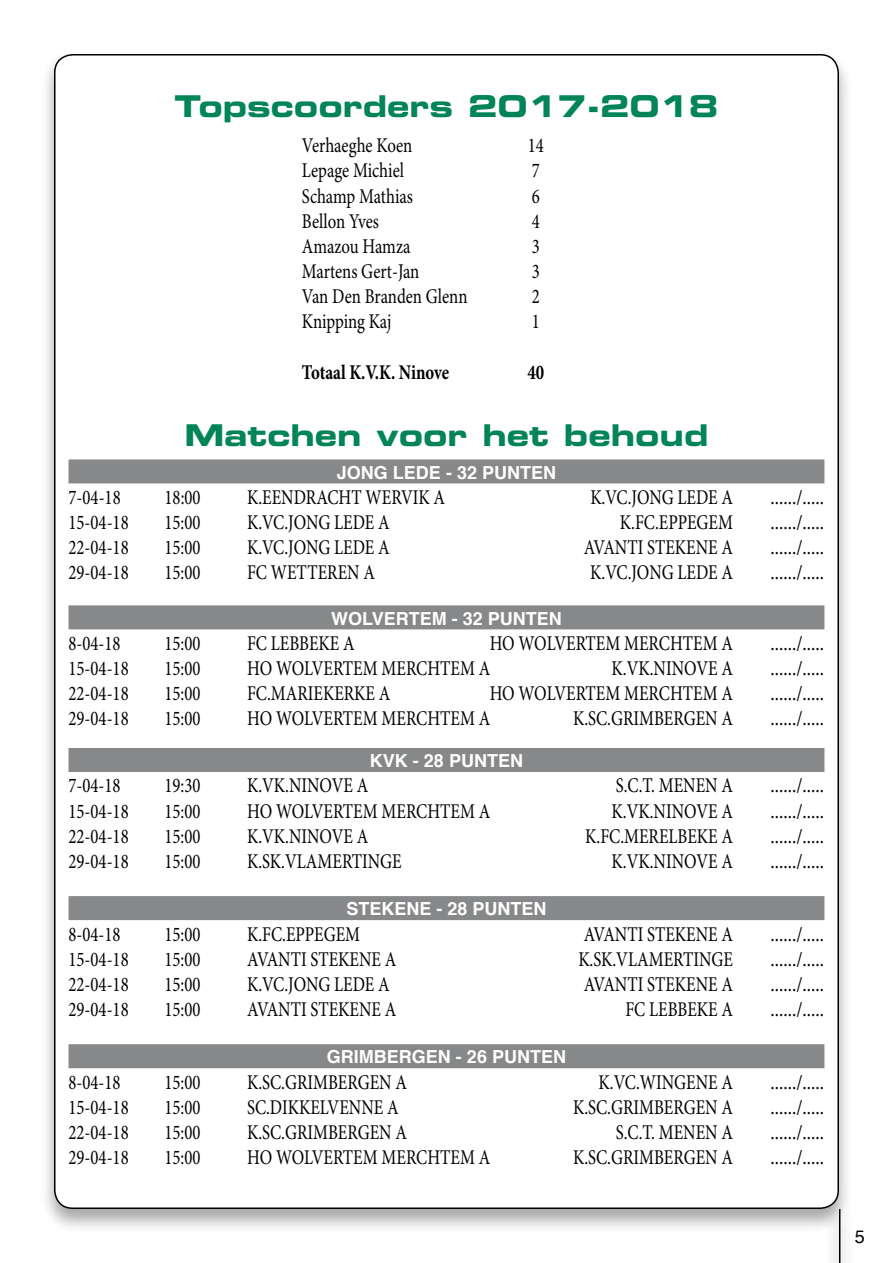
<style>
.page{position:relative;width:893px;height:1263px;background:#fff}
.page>*{position:absolute;margin:0;border:0;box-sizing:border-box;transform-origin:0 0}
.t1{font:30px "Eurostile LT Std Bold Ex 2";color:#008458}
.t2{font:21px "Minion Pro";color:#000;scale:.8 1}
.t3{font:21px "Minion Pro";color:#000;scale:.9 1}
.t4{font:700 21px "Minion Pro";color:#000;scale:.8 1}
.t5{font:700 18px "Helvetica";color:#fff}
.t6{font:18px "Helvetica";color:#000}
</style>
<div class="page">
<div style="left:825px;top:1207px;width:29px;height:56px;background:#f5f5f5"></div>
<hr style="left:839px;top:1209px;width:1px;height:54px;background:#000">
<div style="left:40px;top:50px;width:813px;height:1183px;background:#000;opacity:.35"></div>
<div style="left:55px;top:55px;width:783px;height:1153px;background:#fff;border-radius:18px"></div>
<div style="left:69px;top:459px;width:755px;height:24px;background:#87888a"></div>
<div style="left:69px;top:605px;width:755px;height:24px;background:#87888a"></div>
<div style="left:69px;top:748px;width:755px;height:24px;background:#87888a"></div>
<div style="left:69px;top:896px;width:755px;height:24px;background:#87888a"></div>
<div style="left:69px;top:1044px;width:755px;height:24px;background:#87888a"></div>
<h1 class="t1" style="left:174px;top:85px;width:546px">Topscoorders 2017-2018</h1>
<p class="t2" style="left:302px;top:133px;width:140px">Verhaeghe Koen</p>
<p class="t2" style="left:528px;top:133px;width:22px">14</p>
<p class="t2" style="left:302px;top:158px;width:129px">Lepage Michiel</p>
<p class="t2" style="left:532px;top:158px;width:12px">7</p>
<p class="t2" style="left:302px;top:183px;width:140px">Schamp Mathias</p>
<p class="t2" style="left:532px;top:183px;width:12px">6</p>
<p class="t2" style="left:302px;top:208px;width:98px">Bellon Yves</p>
<p class="t2" style="left:532px;top:208px;width:12px">4</p>
<p class="t2" style="left:302px;top:234px;width:137px">Amazou Hamza</p>
<p class="t2" style="left:532px;top:234px;width:12px">3</p>
<p class="t2" style="left:302px;top:259px;width:148px">Martens Gert-Jan</p>
<p class="t2" style="left:532px;top:259px;width:12px">3</p>
<p class="t2" style="left:302px;top:284px;width:208px">Van Den Branden Glenn</p>
<p class="t2" style="left:532px;top:284px;width:12px">2</p>
<p class="t2" style="left:302px;top:309px;width:113px">Knipping Kaj</p>
<p class="t2" style="left:532px;top:309px;width:12px">1</p>
<p class="t4" style="left:302px;top:359px;width:186px">Totaal K.V.K. Ninove</p>
<p class="t4" style="left:528px;top:359px;width:22px">40</p>
<h1 class="t1" style="left:184px;top:414px;width:525px">Matchen voor het behoud</h1>
<p class="t5" style="left:337px;top:458px;width:221px">JONG LEDE - 32 PUNTEN</p>
<p class="t2" style="left:69px;top:485px;width:67px">7-04-18</p>
<p class="t2" style="left:165px;top:485px;width:47px">18:00</p>
<p class="t2" style="left:247px;top:485px;width:249px">K.EENDRACHT WERVIK A</p>
<p class="t2" style="left:590px;top:485px;width:180px">K.VC.JONG LEDE A</p>
<p class="t3" style="left:771px;top:485px;width:61px">....../.....</p>
<p class="t2" style="left:69px;top:510px;width:77px">15-04-18</p>
<p class="t2" style="left:165px;top:510px;width:47px">15:00</p>
<p class="t2" style="left:247px;top:510px;width:180px">K.VC.JONG LEDE A</p>
<p class="t2" style="left:620px;top:510px;width:143px">K.FC.EPPEGEM</p>
<p class="t3" style="left:771px;top:510px;width:61px">....../.....</p>
<p class="t2" style="left:69px;top:535px;width:77px">22-04-18</p>
<p class="t2" style="left:165px;top:535px;width:47px">15:00</p>
<p class="t2" style="left:247px;top:535px;width:180px">K.VC.JONG LEDE A</p>
<p class="t2" style="left:584px;top:535px;width:188px">AVANTI STEKENE A</p>
<p class="t3" style="left:771px;top:535px;width:61px">....../.....</p>
<p class="t2" style="left:69px;top:560px;width:77px">29-04-18</p>
<p class="t2" style="left:165px;top:560px;width:47px">15:00</p>
<p class="t2" style="left:247px;top:560px;width:161px">FC WETTEREN A</p>
<p class="t2" style="left:590px;top:560px;width:180px">K.VC.JONG LEDE A</p>
<p class="t3" style="left:771px;top:560px;width:61px">....../.....</p>
<p class="t5" style="left:331px;top:604px;width:232px">WOLVERTEM - 32 PUNTEN</p>
<p class="t2" style="left:69px;top:631px;width:67px">8-04-18</p>
<p class="t2" style="left:165px;top:631px;width:47px">15:00</p>
<p class="t2" style="left:247px;top:631px;width:136px">FC LEBBEKE A</p>
<p class="t2" style="left:490px;top:631px;width:306px">HO WOLVERTEM MERCHTEM A</p>
<p class="t3" style="left:771px;top:631px;width:61px">....../.....</p>
<p class="t2" style="left:69px;top:656px;width:77px">15-04-18</p>
<p class="t2" style="left:165px;top:656px;width:47px">15:00</p>
<p class="t2" style="left:247px;top:656px;width:306px">HO WOLVERTEM MERCHTEM A</p>
<p class="t2" style="left:612px;top:656px;width:153px">K.VK.NINOVE A</p>
<p class="t3" style="left:771px;top:656px;width:61px">....../.....</p>
<p class="t2" style="left:69px;top:681px;width:77px">22-04-18</p>
<p class="t2" style="left:165px;top:681px;width:47px">15:00</p>
<p class="t2" style="left:247px;top:681px;width:181px">FC.MARIEKERKE A</p>
<p class="t2" style="left:490px;top:681px;width:306px">HO WOLVERTEM MERCHTEM A</p>
<p class="t3" style="left:771px;top:681px;width:61px">....../.....</p>
<p class="t2" style="left:69px;top:706px;width:77px">29-04-18</p>
<p class="t2" style="left:165px;top:706px;width:47px">15:00</p>
<p class="t2" style="left:247px;top:706px;width:306px">HO WOLVERTEM MERCHTEM A</p>
<p class="t2" style="left:573px;top:706px;width:202px">K.SC.GRIMBERGEN A</p>
<p class="t3" style="left:771px;top:706px;width:61px">....../.....</p>
<p class="t5" style="left:370px;top:746px;width:155px">KVK - 28 PUNTEN</p>
<p class="t2" style="left:69px;top:773px;width:67px">7-04-18</p>
<p class="t2" style="left:165px;top:773px;width:47px">19:30</p>
<p class="t2" style="left:247px;top:773px;width:153px">K.VK.NINOVE A</p>
<p class="t2" style="left:616px;top:773px;width:148px">S.C.T. MENEN A</p>
<p class="t3" style="left:771px;top:773px;width:61px">....../.....</p>
<p class="t2" style="left:69px;top:798px;width:77px">15-04-18</p>
<p class="t2" style="left:165px;top:798px;width:47px">15:00</p>
<p class="t2" style="left:247px;top:798px;width:306px">HO WOLVERTEM MERCHTEM A</p>
<p class="t2" style="left:612px;top:798px;width:153px">K.VK.NINOVE A</p>
<p class="t3" style="left:771px;top:798px;width:61px">....../.....</p>
<p class="t2" style="left:69px;top:823px;width:77px">22-04-18</p>
<p class="t2" style="left:165px;top:823px;width:47px">15:00</p>
<p class="t2" style="left:247px;top:823px;width:153px">K.VK.NINOVE A</p>
<p class="t2" style="left:585px;top:823px;width:186px">K.FC.MERELBEKE A</p>
<p class="t3" style="left:771px;top:823px;width:61px">....../.....</p>
<p class="t2" style="left:69px;top:849px;width:77px">29-04-18</p>
<p class="t2" style="left:165px;top:849px;width:47px">15:00</p>
<p class="t2" style="left:247px;top:849px;width:195px">K.SK.VLAMERTINGE</p>
<p class="t2" style="left:612px;top:849px;width:153px">K.VK.NINOVE A</p>
<p class="t3" style="left:771px;top:849px;width:61px">....../.....</p>
<p class="t5" style="left:346px;top:894px;width:202px">STEKENE - 28 PUNTEN</p>
<p class="t2" style="left:69px;top:921px;width:67px">8-04-18</p>
<p class="t2" style="left:165px;top:921px;width:47px">15:00</p>
<p class="t2" style="left:247px;top:921px;width:143px">K.FC.EPPEGEM</p>
<p class="t2" style="left:584px;top:921px;width:188px">AVANTI STEKENE A</p>
<p class="t3" style="left:771px;top:921px;width:61px">....../.....</p>
<p class="t2" style="left:69px;top:946px;width:77px">15-04-18</p>
<p class="t2" style="left:165px;top:946px;width:47px">15:00</p>
<p class="t2" style="left:247px;top:946px;width:188px">AVANTI STEKENE A</p>
<p class="t2" style="left:578px;top:946px;width:195px">K.SK.VLAMERTINGE</p>
<p class="t3" style="left:771px;top:946px;width:61px">....../.....</p>
<p class="t2" style="left:69px;top:972px;width:77px">22-04-18</p>
<p class="t2" style="left:165px;top:972px;width:47px">15:00</p>
<p class="t2" style="left:247px;top:972px;width:180px">K.VC.JONG LEDE A</p>
<p class="t2" style="left:584px;top:972px;width:188px">AVANTI STEKENE A</p>
<p class="t3" style="left:771px;top:972px;width:61px">....../.....</p>
<p class="t2" style="left:69px;top:997px;width:77px">29-04-18</p>
<p class="t2" style="left:165px;top:997px;width:47px">15:00</p>
<p class="t2" style="left:247px;top:997px;width:188px">AVANTI STEKENE A</p>
<p class="t2" style="left:625px;top:997px;width:136px">FC LEBBEKE A</p>
<p class="t3" style="left:771px;top:997px;width:61px">....../.....</p>
<p class="t5" style="left:327px;top:1042px;width:241px">GRIMBERGEN - 26 PUNTEN</p>
<p class="t2" style="left:69px;top:1069px;width:67px">8-04-18</p>
<p class="t2" style="left:165px;top:1069px;width:47px">15:00</p>
<p class="t2" style="left:247px;top:1069px;width:202px">K.SC.GRIMBERGEN A</p>
<p class="t2" style="left:599px;top:1069px;width:170px">K.VC.WINGENE A</p>
<p class="t3" style="left:771px;top:1069px;width:61px">....../.....</p>
<p class="t2" style="left:69px;top:1094px;width:77px">15-04-18</p>
<p class="t2" style="left:165px;top:1094px;width:47px">15:00</p>
<p class="t2" style="left:247px;top:1094px;width:191px">SC.DIKKELVENNE A</p>
<p class="t2" style="left:573px;top:1094px;width:202px">K.SC.GRIMBERGEN A</p>
<p class="t3" style="left:771px;top:1094px;width:61px">....../.....</p>
<p class="t2" style="left:69px;top:1120px;width:77px">22-04-18</p>
<p class="t2" style="left:165px;top:1120px;width:47px">15:00</p>
<p class="t2" style="left:247px;top:1120px;width:202px">K.SC.GRIMBERGEN A</p>
<p class="t2" style="left:616px;top:1120px;width:148px">S.C.T. MENEN A</p>
<p class="t3" style="left:771px;top:1120px;width:61px">....../.....</p>
<p class="t2" style="left:69px;top:1145px;width:77px">29-04-18</p>
<p class="t2" style="left:165px;top:1145px;width:47px">15:00</p>
<p class="t2" style="left:247px;top:1145px;width:306px">HO WOLVERTEM MERCHTEM A</p>
<p class="t2" style="left:573px;top:1145px;width:202px">K.SC.GRIMBERGEN A</p>
<p class="t3" style="left:771px;top:1145px;width:61px">....../.....</p>
<p class="t6" style="left:855px;top:1224px;width:12px">5</p>
</div>
